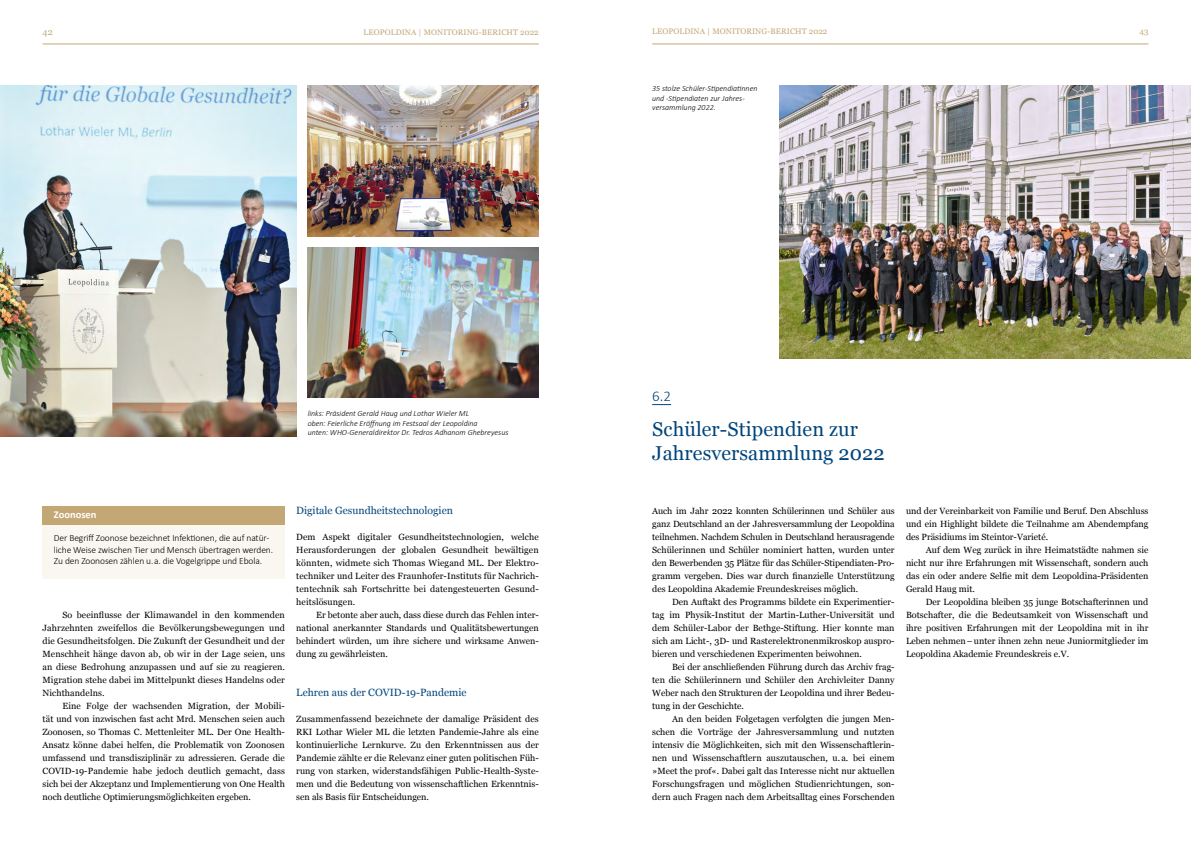
<style>
.page{position:relative;width:1191px;height:842px;background:#fff}
.page>*{position:absolute;margin:0;border:0;box-sizing:border-box;transform-origin:0 0}
.t1{font:20px/24px "Georgia";letter-spacing:.005em;color:#00457c}
.t2{font:300 15px "Calibri";color:#00457c}
.t3{font:10.5px "Georgia";color:#00457c}
.t4{font:700 10.5px "Calibri";color:#fff}
.t5{font:300 9.5px/11.4px "Calibri";letter-spacing:-.01em;color:#000}
.t6{font:9px/13px "Georgia";color:#000;text-align:justify}
.t7{font:9px "Georgia";color:#c3a875}
.t8{font:italic 300 8px/9.5px "Calibri";color:#000}
.t9{font:8px "Georgia";letter-spacing:.01em;color:#c3a875}
</style>
<div class="page">
<hr style="left:43px;top:44px;width:496px;height:1px;background:#c3a875">
<hr style="left:652px;top:44px;width:496px;height:1px;background:#c3a875">
<div style="left:43px;top:506px;width:242px;height:21px;background:#c3a875"></div>
<div style="left:43px;top:526px;width:242px;height:53px;background:#faf6f0"></div>
<svg style="left:652px;top:404px;width:19px;height:1px"></svg>
<img style="left:0;top:85px;width:296px;height:351px">
<img style="left:308px;top:85px;width:231px;height:152px">
<img style="left:308px;top:247px;width:231px;height:150px">
<img style="left:779px;top:85px;width:412px;height:273px">
<p class="t7" style="left:43px;top:25px;width:12px">42</p>
<p class="t9" style="left:363px;top:26px;width:177px">LEOPOLDINA | MONITORING-BERICHT 2022</p>
<p class="t9" style="left:652px;top:26px;width:177px">LEOPOLDINA | MONITORING-BERICHT 2022</p>
<p class="t9" style="left:1139px;top:26px;width:11px">43</p>
<p class="t8" style="left:308px;top:409px;width:202px">links: Präsident Gerald Haug und Lothar Wieler ML<br>oben: Feierliche Eröffnung im Festsaal der Leopoldina<br>unten: WHO-Generaldirektor Dr. Tedros Adhanom Ghebreyesus</p>
<p class="t4" style="left:54px;top:508px;width:44px">Zoonosen</p>
<p class="t5" style="left:54px;top:532px;width:221px">Der Begriff Zoonose bezeichnet Infektionen, die auf natür&shy;liche Weise zwischen Tier und Mensch übertragen werden.<br>Zu den Zoonosen zählen u. a. die Vogelgrippe und Ebola.</p>
<p class="t6" style="left:43px;top:608px;width:244px;text-indent:20px">So beeinflusse der Klimawandel in den kommenden Jahrzehnten zweifellos die Bevölkerungsbewegungen und die Gesundheitsfolgen. Die Zukunft der Gesundheit und der Menschheit hänge davon ab, ob wir in der Lage seien, uns an diese Bedrohung anzupassen und auf sie zu reagieren.<br>Migration stehe dabei im Mittelpunkt dieses Handelns oder Nichthandelns.</p>
<p class="t6" style="left:43px;top:699px;width:244px;text-indent:20px">Eine Folge der wachsenden Migration, der Mobili&shy;tät und von inzwischen fast acht Mrd. Menschen seien auch Zoonosen, so Thomas C. Mettenleiter ML. Der One Health-Ansatz könne dabei helfen, die Problematik von Zoonosen umfassend und transdisziplinär zu adressieren. Gerade die COVID-19-Pandemie habe jedoch deutlich gemacht, dass sich bei der Akzeptanz und Implementierung von One Health noch deutliche Optimierungsmöglichkeiten ergeben.</p>
<p class="t3" style="left:296px;top:503px;width:158px">Digitale Gesundheitstechnologien</p>
<p class="t6" style="left:296px;top:530px;width:244px">Dem Aspekt digitaler Gesundheitstechnologien, welche Herausforderungen der globalen Gesundheit bewältigen könnten, widmete sich Thomas Wiegand ML. Der Elektro&shy;techniker und Leiter des Fraunhofer-Instituts für Nachrich&shy;tentechnik sah Fortschritte bei datengesteuerten Gesund&shy;heitslösungen.</p>
<p class="t6" style="left:296px;top:608px;width:244px;text-indent:20px">Er betonte aber auch, dass diese durch das Fehlen inter&shy;national anerkannter Standards und Qualitätsbewertungen behindert würden, um ihre sichere und wirksame Anwen&shy;dung zu gewährleisten.</p>
<p class="t3" style="left:296px;top:685px;width:172px">Lehren aus der COVID-19-Pandemie</p>
<p class="t6" style="left:296px;top:712px;width:244px">Zusammenfassend bezeichnete der damalige Präsident des RKI Lothar Wieler ML die letzten Pandemie-Jahre als eine kontinuierliche Lernkurve. Zu den Erkenntnissen aus der Pandemie zählte er die Relevanz einer guten politischen Füh&shy;rung von starken, widerstandsfähigen Public-Health-Syste&shy;men und die Bedeutung von wissenschaftlichen Erkenntnis&shy;sen als Basis für Entscheidungen.</p>
<p class="t8" style="left:652px;top:84px;width:107px">35 stolze Schüler-Stipendiatinnen und -Stipendiaten zur Jahres&shy;versammlung 2022.</p>
<h2 class="t2" style="left:652px;top:386px;width:20px">6.2</h2>
<h1 class="t1" style="left:652px;top:416px;width:234px">Schüler-Stipendien zur<br>Jahresversammlung 2022</h1>
<p class="t6" style="left:652px;top:504px;width:244px">Auch im Jahr 2022 konnten Schülerinnen und Schüler aus ganz Deutschland an der Jahresversammlung der Leopoldina teilnehmen. Nachdem Schulen in Deutschland herausragende Schülerinnen und Schüler nominiert hatten, wurden unter den Bewerbenden 35 Plätze für das Schüler-Stipendiaten-Pro&shy;gramm vergeben. Dies war durch finanzielle Unterstützung des Leopoldina Akademie Freundeskreises möglich.</p>
<p class="t6" style="left:652px;top:595px;width:244px;text-indent:20px">Den Auftakt des Programms bildete ein Experimentier&shy;tag im Physik-Institut der Martin-Luther-Universität und dem Schüler-Labor der Bethge-Stiftung. Hier konnte man sich am Licht-, 3D- und Rasterelektronenmikroskop auspro&shy;bieren und verschiedenen Experimenten beiwohnen.</p>
<p class="t6" style="left:652px;top:660px;width:244px;text-indent:20px">Bei der anschließenden Führung durch das Archiv frag&shy;ten die Schülerinnern und Schüler den Archivleiter Danny Weber nach den Strukturen der Leopoldina und ihrer Bedeu&shy;tung in der Geschichte.</p>
<p class="t6" style="left:652px;top:712px;width:244px;text-indent:20px">An den beiden Folgetagen verfolgten die jungen Men&shy;schen die Vorträge der Jahresversammlung und nutzten intensiv die Möglichkeiten, sich mit den Wissenschaftlerin&shy;nen und Wissenschaftlern auszutauschen, u. a. bei einem »Meet the prof«. Dabei galt das Interesse nicht nur aktuellen Forschungsfragen und möglichen Studienrichtungen, son&shy;dern auch Fragen nach dem Arbeitsalltag eines Forschenden</p>
<p class="t6" style="left:906px;top:504px;width:244px">und der Vereinbarkeit von Familie und Beruf. Den Abschluss und ein Highlight bildete die Teilnahme am Abendempfang des Präsidiums im Steintor-Varieté.</p>
<p class="t6" style="left:906px;top:543px;width:244px;text-indent:20px">Auf dem Weg zurück in ihre Heimatstädte nahmen sie nicht nur ihre Erfahrungen mit Wissenschaft, sondern auch das ein oder andere Selfie mit dem Leopoldina-Präsidenten Gerald Haug mit.</p>
<p class="t6" style="left:906px;top:595px;width:244px;text-indent:20px">Der Leopoldina bleiben 35 junge Botschafterinnen und Botschafter, die die Bedeutsamkeit von Wissenschaft und ihre positiven Erfahrungen mit der Leopoldina mit in ihr Leben nehmen–unter ihnen zehn neue Juniormitglieder im Leopoldina Akademie Freundeskreis e.V.</p>
</div>
